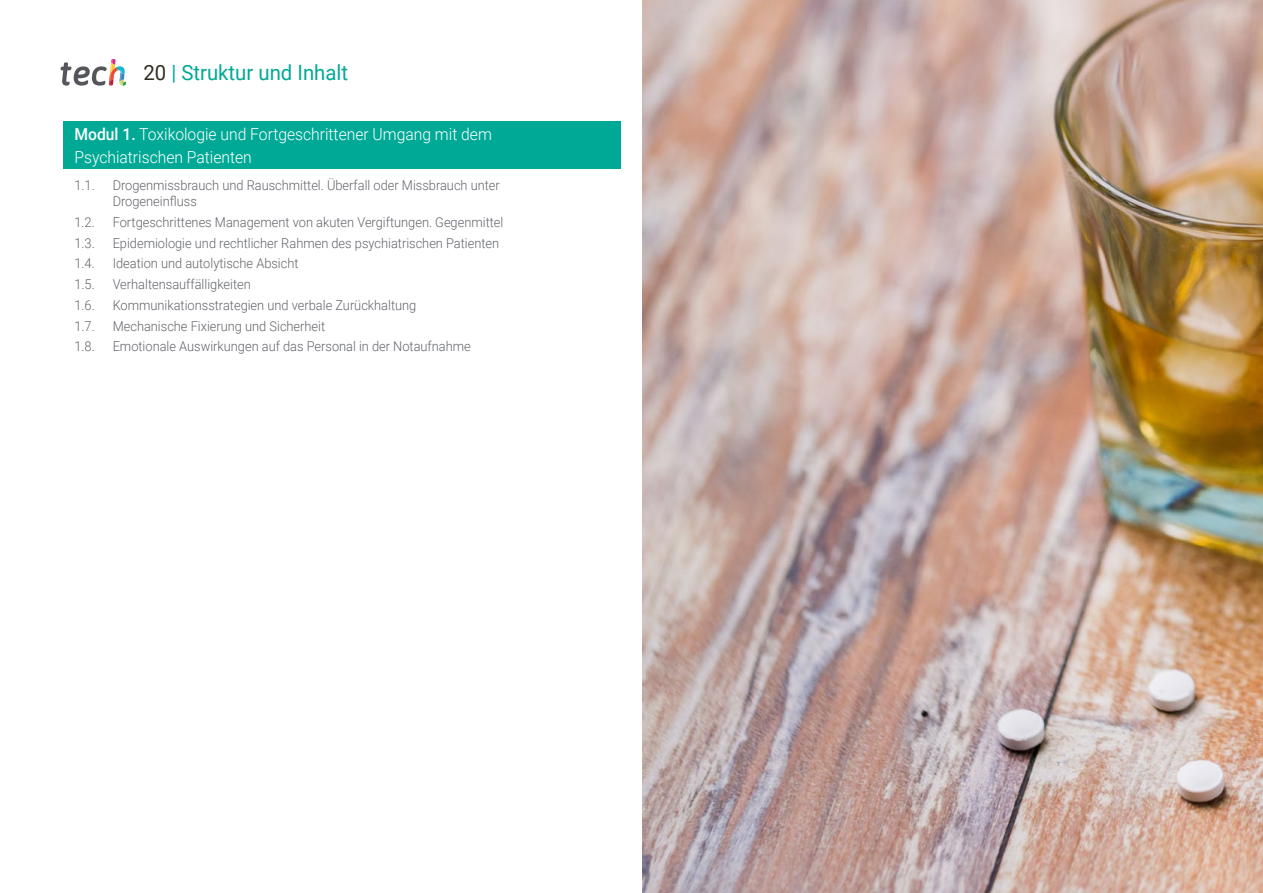
<style>
.page{position:relative;width:1263px;height:893px;background:#fff}
.page>*{position:absolute;margin:0;border:0;box-sizing:border-box;transform-origin:0 0}
.t1{font:21px "Roboto";color:#00a996}
.t2{font:300 16.5px/22.5px "Roboto";color:#fff;scale:.95 1}
.t3{font:300 13.5px/16.5px "Roboto";color:#61646a;scale:.95 1}
.s1{color:#312e20}
.s2{font-weight:500}
</style>
<div class="page">
<div style="left:63px;top:121px;width:558px;height:48px;background:#00a996"></div>
<svg style="left:61px;top:59px;width:65px;height:27px"></svg>
<img style="left:642px;top:0;width:621px;height:893px">
<h1 class="t1" style="left:144px;top:57px;width:206px"><span class="s1">20</span> | Struktur und Inhalt</h1>
<p class="t2" style="left:74px;top:122px;width:441px"><span class="s2">Modul 1.</span> Toxikologie und Fortgeschrittener Umgang mit dem<br>Psychiatrischen Patienten</p>
<p class="t3" style="left:74px;top:176px;width:23px">1.1.</p>
<p class="t3" style="left:113px;top:176px;width:409px">Drogenmissbrauch und Rauschmittel. Überfall oder Missbrauch unter<br>Drogeneinfluss</p>
<p class="t3" style="left:74px;top:213px;width:23px">1.2.</p>
<p class="t3" style="left:113px;top:213px;width:413px">Fortgeschrittenes Management von akuten Vergiftungen. Gegenmittel</p>
<p class="t3" style="left:74px;top:234px;width:23px">1.3.</p>
<p class="t3" style="left:113px;top:234px;width:408px">Epidemiologie und rechtlicher Rahmen des psychiatrischen Patienten</p>
<p class="t3" style="left:74px;top:255px;width:23px">1.4.</p>
<p class="t3" style="left:113px;top:255px;width:197px">Ideation und autolytische Absicht</p>
<p class="t3" style="left:74px;top:276px;width:23px">1.5.</p>
<p class="t3" style="left:113px;top:276px;width:147px">Verhaltensauffälligkeiten</p>
<p class="t3" style="left:74px;top:296px;width:23px">1.6.</p>
<p class="t3" style="left:113px;top:296px;width:321px">Kommunikationsstrategien und verbale Zurückhaltung</p>
<p class="t3" style="left:74px;top:317px;width:23px">1.7.</p>
<p class="t3" style="left:113px;top:317px;width:225px">Mechanische Fixierung und Sicherheit</p>
<p class="t3" style="left:74px;top:338px;width:23px">1.8.</p>
<p class="t3" style="left:113px;top:338px;width:378px">Emotionale Auswirkungen auf das Personal in der Notaufnahme</p>
</div>
